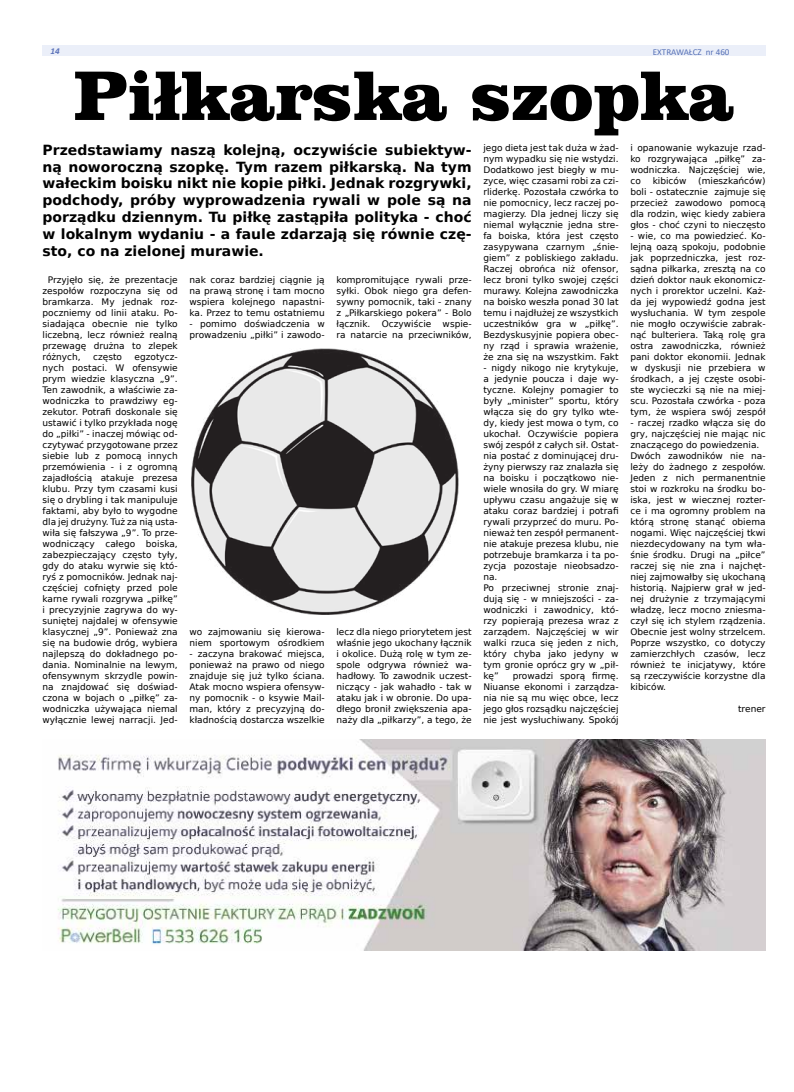
<style>
.page{position:relative;width:794px;height:1092px;background:#fff}
.page>*{position:absolute;margin:0;border:0;box-sizing:border-box;transform-origin:0 0}
.t1{font:900 72px "Clarendon BT";color:#000}
.t2{font:700 14px/16.8px "DejaVu Sans";color:#000;text-align:justify}
.t3{font:9px/11px "DejaVu Sans";color:#000;text-align:justify}
.t4{font:9px "Calibri";color:#5570b6}
.t5{font:italic 700 9px "Calibri";color:#5b72b9}
</style>
<div class="page">
<div style="left:43px;top:45px;width:722px;height:11px;background:#ebeff9"></div>
<img style="left:191px;top:348px;width:267px;height:267px">
<img style="left:57px;top:739px;width:708px;height:211px">
<p class="t5" style="left:50px;top:44px;width:11px">14</p>
<p class="t4" style="left:653px;top:46px;width:78px">EXTRAWAŁCZ nr 460</p>
<h1 class="t1" style="left:74px;top:51px;width:662px">Piłkarska szopka</h1>
<p class="t2" style="left:43px;top:141px;width:431px">Przedstawiamy naszą kolejną, oczywiście subiektyw&shy;ną noworoczną szopkę. Tym razem piłkarską. Na tym wałeckim boisku nikt nie kopie piłki. Jednak rozgrywki, podchody, próby wyprowadzenia rywali w pole są na porządku dziennym. Tu piłkę zastąpiła polityka - choć w lokalnym wydaniu - a faule zdarzają się równie czę&shy;sto, co na zielonej murawie.</p>
<p class="t3" style="left:630px;top:142px;width:137px">i opanowanie wykazuje rzad&shy;ko rozgrywająca „piłkę” za&shy;wodniczka. Najczęściej wie, co</p>
<p class="t3" style="left:483px;top:142px;width:137px">jego dieta jest tak duża w żad&shy;nym wypadku się nie wstydzi.<br>Dodatkowo jest biegły w mu&shy;zyce, więc czasami robi za czi&shy;rliderkę. Pozostała czwórka to nie pomocnicy, lecz raczej po&shy;magierzy. Dla jednej liczy się niemal wyłącznie jedna stre&shy;fa boiska, która jest często zasypywana czarnym „śnie&shy;giem” z pobliskiego zakładu.<br>Raczej obrońca niż ofensor, lecz broni tylko swojej części murawy. Kolejna zawodniczka na boisko weszła ponad 30 lat temu i najdłużej ze wszystkich uczestników gra w „piłkę”.<br>Bezdyskusyjnie popiera obec&shy;ny rząd i sprawia wrażenie, że zna się na wszystkim. Fakt</p>
<p class="t3" style="left:483px;top:362px;width:137px;text-align:left">- nigdy nikogo nie krytykuje, a jedynie poucza i daje wy&shy;tyczne. Kolejny pomagier to były „minister” sportu, który włącza się do gry tylko wte&shy;dy, kiedy jest mowa o tym, co ukochał. Oczywiście popiera swój zespół z całych sił. Ostat&shy;nia postać z dominującej dru&shy;żyny pierwszy raz znalazła się na boisku i początkowo nie&shy;wiele wnosiła do gry. W miarę upływu czasu angażuje się w ataku coraz bardziej i potrafi rywali przyprzeć do muru. Po&shy;nieważ ten zespół permanent&shy;nie atakuje prezesa klubu, nie potrzebuje bramkarza i ta po&shy;zycja pozostaje nieobsadzo&shy;na.<br>Po przeciwnej stronie znaj&shy;dują się - w mniejszości - za&shy;wodniczki i zawodnicy, któ&shy;rzy popierają prezesa wraz z zarządem. Najczęściej w wir walki rzuca się jeden z nich, który chyba jako jedyny w tym gronie oprócz gry w „pił&shy;kę”</p>
<p class="t3" style="left:630px;top:175px;width:137px;text-indent:68px">(mieszkańców) boli - ostatecznie zajmuje się przecież zawodowo pomocą dla rodzin, więc kiedy zabiera głos - choć czyni to nieczęsto</p>
<p class="t3" style="left:630px;top:230px;width:137px">- wie, co ma powiedzieć. Ko&shy;lejną oazą spokoju, podobnie jak poprzedniczka, jest roz&shy;sądna piłkarka, zresztą na co dzień doktor nauk ekonomicz&shy;nych i prorektor uczelni. Każ&shy;da jej wypowiedź godna jest wysłuchania. W tym zespole nie mogło oczywiście zabrak&shy;nąć bulteriera. Taką rolę gra ostra zawodniczka, również pani doktor ekonomii. Jednak w dyskusji nie przebiera w środkach, a jej częste osobi&shy;ste wycieczki są nie na miej&shy;scu. Pozostała czwórka - poza tym, że wspiera swój zespół</p>
<p class="t3" style="left:630px;top:417px;width:137px;text-align:left">- raczej rzadko włącza się do gry, najczęściej nie mając nic znaczącego do powiedzenia.<br>Dwóch zawodników nie na&shy;leży do żadnego z zespołów.<br>Jeden z nich permanentnie stoi w rozkroku na środku bo&shy;iska, jest w wiecznej rozter&shy;ce i ma ogromny problem na którą stronę stanąć obiema nogami. Więc najczęściej tkwi niezdecydowany na tym wła&shy;śnie środku. Drugi na „piłce” raczej się nie zna i najchęt&shy;niej zajmowałby się ukochaną historią. Najpierw grał w jed&shy;nej drużynie z trzymającymi władzę, lecz mocno zniesma&shy;czył się ich stylem rządzenia.<br>Obecnie jest wolny strzelcem.<br>Poprze wszystko, co dotyczy zamierzchłych czasów, lecz również te inicjatywy, które są rzeczywiście korzystne dla kibiców.</p>
<p class="t3" style="left:738px;top:703px;width:29px">trener</p>
<p class="t3" style="left:652px;top:175px;width:35px">kibiców</p>
<p class="t3" style="left:336px;top:274px;width:137px">kompromitujące rywali prze&shy;syłki. Obok niego gra defen&shy;sywny pomocnik, taki - znany z „Piłkarskiego pokera” - Bolo łącznik.</p>
<p class="t3" style="left:189px;top:274px;width:137px">nak coraz bardziej ciągnie ją na prawą stronę i tam mocno wspiera kolejnego napastni&shy;ka. Przez to temu ostatniemu</p>
<p class="t3" style="left:189px;top:318px;width:137px">- pomimo doświadczenia w prowadzeniu „piłki” i zawodo-</p>
<p class="t3" style="left:43px;top:274px;width:137px;text-indent:5px">Przyjęło się, że prezentacje zespołów rozpoczyna się od bramkarza. My jednak roz&shy;poczniemy od linii ataku. Po&shy;siadająca obecnie nie tylko liczebną, lecz również realną przewagę drużna to zlepek różnych,</p>
<p class="t3" style="left:382px;top:318px;width:51px">Oczywiście</p>
<p class="t3" style="left:336px;top:318px;width:137px;text-align:right">wspie-<br>ra natarcie na przeciwników,</p>
<p class="t3" style="left:43px;top:351px;width:137px;text-indent:92px">egzotycz&shy;nych postaci. W ofensywie prym wiedzie klasyczna „9”.<br>Ten zawodnik, a właściwie za&shy;wodniczka to prawdziwy eg&shy;zekutor. Potrafi doskonale się ustawić i tylko przykłada nogę do „piłki” - inaczej mówiąc od&shy;czytywać przygotowane przez siebie lub z pomocą innych przemówienia - i z ogromną zajadłością atakuje prezesa klubu. Przy tym czasami kusi się o drybling i tak manipuluje faktami, aby było to wygodne dla jej drużyny. Tuż za nią usta&shy;wiła się fałszywa „9”. To prze&shy;wodniczący całego boiska, zabezpieczający często tyły, gdy do ataku wyrwie się któ&shy;ryś z pomocników. Jednak naj&shy;częściej cofnięty przed pole karne rywali rozgrywa „piłkę” i precyzyjnie zagrywa do wy&shy;suniętej najdalej w ofensywie klasycznej „9”. Ponieważ zna się na budowie dróg, wybiera najlepszą do dokładnego po&shy;dania. Nominalnie na lewym, ofensywnym skrzydle powin&shy;na znajdować się doświad&shy;czona w bojach o „piłkę” za&shy;wodniczka używająca niemal wyłącznie lewej narracji. Jed-</p>
<p class="t3" style="left:93px;top:351px;width:30px">często</p>
<p class="t3" style="left:336px;top:626px;width:137px">lecz dla niego priorytetem jest właśnie jego ukochany łącznik i okolice. Dużą rolę w tym ze&shy;spole odgrywa również wa&shy;hadłowy. To zawodnik uczest&shy;niczący - jak wahadło - tak w ataku jak i w obronie. Do upa&shy;dłego bronił zwiększenia apa&shy;naży dla „piłkarzy”, a tego, że</p>
<p class="t3" style="left:189px;top:626px;width:137px">wo zajmowaniu się kierowa&shy;niem sportowym ośrodkiem</p>
<p class="t3" style="left:189px;top:648px;width:137px">- zaczyna brakować miejsca, ponieważ na prawo od niego znajduje się już tylko ściana.<br>Atak mocno wspiera ofensyw&shy;ny pomocnik - o ksywie Mail&shy;man, który z precyzyjną do&shy;kładnością dostarcza wszelkie</p>
<p class="t3" style="left:483px;top:670px;width:137px;text-indent:29px">prowadzi sporą firmę.<br>Niuanse ekonomi i zarządza&shy;nia nie są mu więc obce, lecz jego głos rozsądku najczęściej nie jest wysłuchiwany. Spokój</p>
</div>
